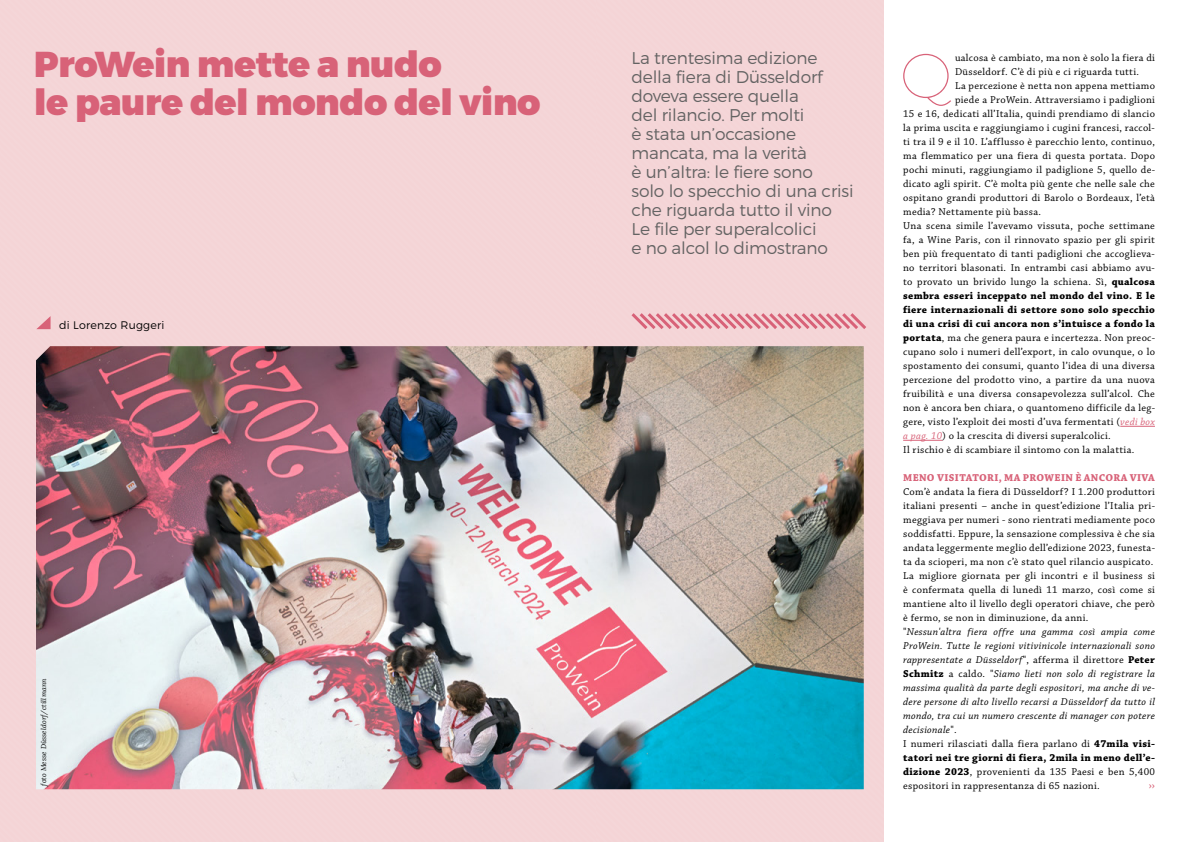
<style>
.page{position:relative;width:1191px;height:842px;background:#fff}
.page>*{position:absolute;margin:0;border:0;box-sizing:border-box;transform-origin:0 0}
.t1{font:100 63.3px "Montserrat";color:#d86278}
.t2{font:900 36px/38px "Montserrat";letter-spacing:-.01em;color:#d86278}
.t3{font:300 17px/19px "Montserrat";letter-spacing:-.01em;color:#646363}
.t4{font:12.5px "Chaparral Pro";color:#d86278}
.t5{font:300 11px "Montserrat";letter-spacing:.02em;color:#000}
.t6{font:10.5px/14px "Chaparral Pro";letter-spacing:.03em;color:#000}
.t7{font:700 10.5px "Chaparral Pro";letter-spacing:.03em;color:#000}
.t8{font:700 10.5px "Chaparral Pro";letter-spacing:.03em;color:#d86278}
.t9{font:italic 7px "Lora";letter-spacing:.02em;color:#000}
.s1{font-weight:700}
.s2{font-style:italic;color:#d86278}
.s3{font-style:italic}
</style>
<div class="page">
<div style="left:595px;top:0;width:288px;height:842px;background:#f4d5d7"></div>
<div style="left:0;top:0;width:595px;height:842px;background:#f4d4d6"></div>
<hr style="left:1120px;top:426px;width:35px;height:1px;background:#d86278">
<hr style="left:903px;top:440px;width:39px;height:1px;background:#d86278">
<svg style="left:628px;top:310px;width:241px;height:22px;background:#ebb1b9"></svg>
<img style="left:36px;top:346px;width:827px;height:443px">
<svg style="left:36px;top:316px;width:15px;height:13px"></svg>
<h2 class="t2" style="left:34px;top:47px;width:508px">ProWein mette a nudo<br>le paure del mondo del vino</h2>
<p class="t5" style="left:59px;top:319px;width:107px">di Lorenzo Ruggeri</p>
<p class="t9" style="left:40px;top:786px;width:109px;rotate:-90deg">foto Messe Düsseldorf/ctillmann</p>
<p class="t3" style="left:631px;top:48px;width:224px">La trentesima edizione della fiera di Düsseldorf doveva essere quella<br>del rilancio. Per molti<br>è stata un’occasione mancata, ma la verità<br>è un’altra: le fiere sono<br>solo lo specchio di una crisi che riguarda tutto il vino<br>Le file per superalcolici<br>e no alcol lo dimostrano</p>
<h1 class="t1" style="left:900px;top:37px;width:55px">Q</h1>
<p class="t6" style="left:955px;top:51px;width:201px">ualcosa è cambiato, ma non è solo la fiera di</p>
<p class="t6" style="left:955px;top:65px;width:186px">Düsseldorf. C’è di più e ci riguarda tutti.</p>
<p class="t6" style="left:955px;top:79px;width:201px">La percezione è netta non appena mettiamo</p>
<p class="t6" style="left:955px;top:93px;width:201px">piede a ProWein. Attraversiamo i padiglioni</p>
<p class="t6" style="left:903px;top:107px;width:253px">15 e 16, dedicati all’Italia, quindi prendiamo di slancio</p>
<p class="t6" style="left:903px;top:121px;width:253px">la prima uscita e raggiungiamo i cugini francesi, raccol-</p>
<p class="t6" style="left:903px;top:135px;width:253px">ti tra il 9 e il 10. L’afflusso è parecchio lento, continuo,</p>
<p class="t6" style="left:903px;top:149px;width:253px">ma flemmatico per una fiera di questa portata. Dopo</p>
<p class="t6" style="left:903px;top:163px;width:253px">pochi minuti, raggiungiamo il padiglione 5, quello de-</p>
<p class="t6" style="left:903px;top:177px;width:253px">dicato agli spirit. C’è molta più gente che nelle sale che</p>
<p class="t6" style="left:903px;top:191px;width:253px">ospitano grandi produttori di Barolo o Bordeaux, l’età</p>
<p class="t6" style="left:903px;top:205px;width:139px">media? Nettamente più bassa.</p>
<p class="t6" style="left:903px;top:219px;width:253px">Una scena simile l’avevamo vissuta, poche settimane</p>
<p class="t6" style="left:903px;top:233px;width:253px">fa, a Wine Paris, con il rinnovato spazio per gli spirit</p>
<p class="t6" style="left:903px;top:247px;width:253px">ben più frequentato di tanti padiglioni che accoglieva-</p>
<p class="t6" style="left:903px;top:261px;width:253px">no territori blasonati. In entrambi casi abbiamo avu-</p>
<p class="t6" style="left:903px;top:275px;width:253px">to provato un brivido lungo la schiena. Sì, <span class="s1">qualcosa</span></p>
<p class="t7" style="left:903px;top:290px;width:253px">sembra esseri inceppato nel mondo del vino. E le</p>
<p class="t7" style="left:903px;top:304px;width:253px">fiere internazionali di settore sono solo specchio</p>
<p class="t7" style="left:903px;top:318px;width:253px">di una crisi di cui ancora non s’intuisce a fondo la</p>
<p class="t6" style="left:903px;top:331px;width:253px"><span class="s1">portata</span>, ma che genera paura e incertezza. Non preoc-</p>
<p class="t6" style="left:903px;top:345px;width:253px">cupano solo i numeri dell’export, in calo ovunque, o lo</p>
<p class="t6" style="left:903px;top:359px;width:253px">spostamento dei consumi, quanto l’idea di una diversa</p>
<p class="t6" style="left:903px;top:373px;width:253px">percezione del prodotto vino, a partire da una nuova</p>
<p class="t6" style="left:903px;top:387px;width:253px">fruibilità e una diversa consapevolezza sull’alcol. Che</p>
<p class="t6" style="left:903px;top:401px;width:253px">non è ancora ben chiara, o quantomeno difficile da leg-</p>
<p class="t6" style="left:903px;top:415px;width:253px">gere, visto l’exploit dei mosti d’uva fermentati (<span class="s2">vedi box</span></p>
<p class="t6" style="left:903px;top:429px;width:209px"><span class="s2">a pag. 10</span>) o la crescita di diversi superalcolici.</p>
<p class="t6" style="left:903px;top:443px;width:233px">Il rischio è di scambiare il sintomo con la malattia.</p>
<p class="t8" style="left:903px;top:472px;width:253px">MENO VISITATORI, MA PROWEIN È ANCORA VIVA</p>
<p class="t6" style="left:903px;top:485px;width:253px">Com’è andata la fiera di Düsseldorf? I 1.200 produttori italiani presenti – anche in quest’edizione l’Italia pri&shy;meggiava per numeri - sono rientrati mediamente poco soddisfatti. Eppure, la sensazione complessiva è che sia andata leggermente meglio dell’edizione 2023, funesta&shy;ta da scioperi, ma non c’è stato quel rilancio auspicato.<br>La migliore giornata per gli incontri e il business si è confermata quella di lunedì 11 marzo, così come si mantiene alto il livello degli operatori chiave, che però è fermo, se non in diminuzione, da anni.<br>"<span class="s3">Nessun'altra fiera offre una gamma così ampia come ProWein. Tutte le regioni vitivinicole internazionali sono rappresentate a Düsseldorf</span>", afferma il direttore <span class="s1">Peter Schmitz</span> a caldo. "<span class="s3">Siamo lieti non solo di registrare la massima qualità da parte degli espositori, ma anche di ve&shy;dere persone di alto livello recarsi a Düsseldorf da tutto il mondo, tra cui un numero crescente di manager con potere decisionale</span>".<br>I numeri rilasciati dalla fiera parlano di <span class="s1">47mila visi&shy;tatori nei tre giorni di fiera, 2mila in meno dell’e&shy;dizione 2023</span>, provenienti da 135 Paesi e ben 5,400 espositori in rappresentanza di 65 nazioni.</p>
<p class="t4" style="left:1148px;top:778px;width:8px">››</p>
</div>
